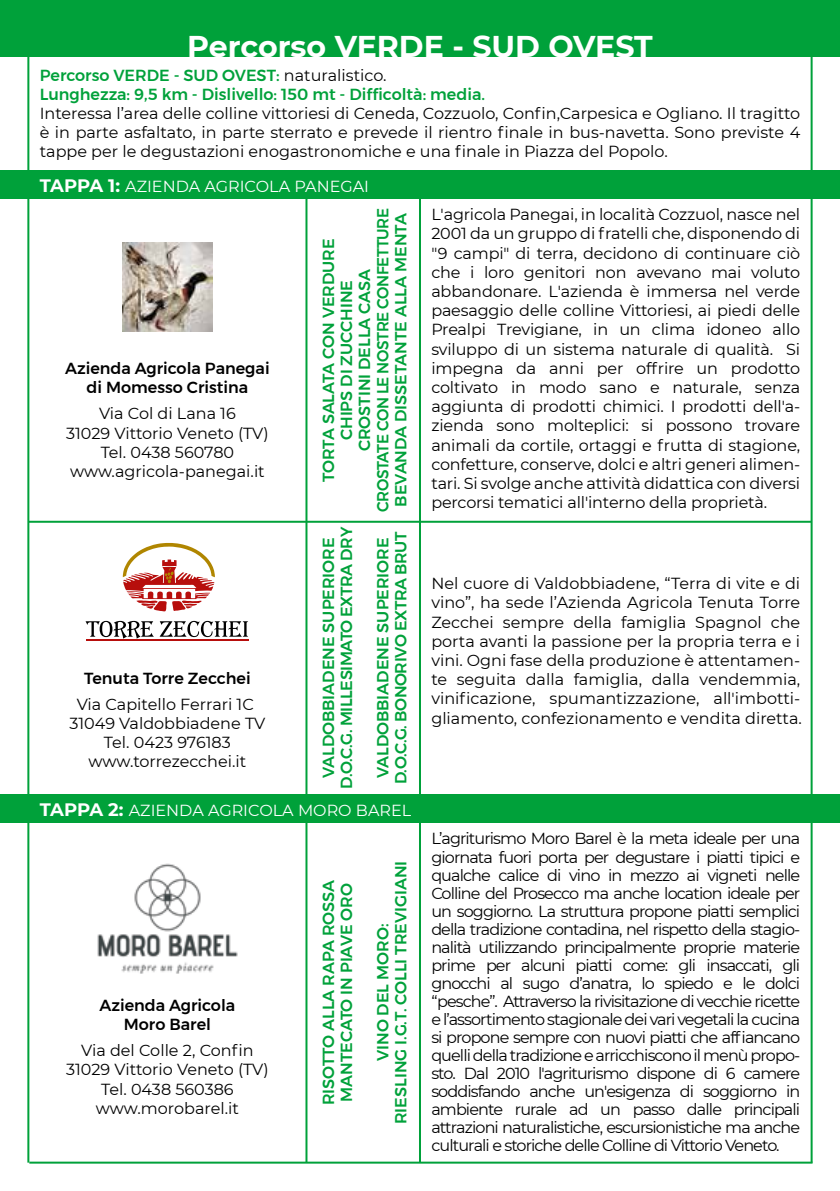
<style>
.page{position:relative;width:840px;height:1191px;background:#fff}
.page>*{position:absolute;margin:0;border:0;box-sizing:border-box;transform-origin:0 0}
.t1{font:700 30px "Montserrat";color:#fff}
.t2{font:16px/19.2px "Montserrat";color:#000;text-align:justify}
.t3{font:500 16px/18px "Montserrat";color:#00a13a;text-align:center}
.t4{font:500 16px/19.2px "Montserrat";color:#000;text-align:center}
.t5{font:16px "Montserrat";color:#fff}
.s1{font-weight:400;color:#000}
.s2{font-weight:700;font-size:18px}
</style>
<div class="page">
<hr style="left:27px;top:0;width:2px;height:1162px;background:#00a13a">
<hr style="left:810px;top:0;width:2px;height:1162px;background:#00a13a">
<hr style="left:419px;top:195px;width:2px;height:967px;background:#00a13a">
<hr style="left:305px;top:195px;width:2px;height:967px;background:#00a13a">
<div style="left:0;top:0;width:839px;height:57px;background:#00a13a"></div>
<div style="left:0;top:170px;width:839px;height:28px;background:#00a13a"></div>
<div style="left:0;top:794px;width:839px;height:28px;background:#00a13a"></div>
<hr style="left:28px;top:521px;width:783px;height:2px;background:#00a13a">
<hr style="left:29px;top:1161px;width:783px;height:2px;background:#00a13a">
<svg style="left:123px;top:542px;width:92px;height:69px"></svg>
<hr style="left:86px;top:639px;width:163px;height:2px;background:#b70e0c">
<svg style="left:85px;top:621px;width:163px;height:17px"></svg>
<img style="left:97px;top:863px;width:141px;height:111px">
<img style="left:122px;top:242px;width:90px;height:89px">
<h1 class="t1" style="left:187px;top:24px;width:467px">Percorso VERDE - SUD OVEST</h1>
<p class="t3" style="left:40px;top:65px;width:446px;line-height:19.2px;text-align:left">Percorso VERDE - SUD OVEST: <span class="s1">naturalistico.<br></span>Lunghezza: 9,5 km - Dislivello: 150 mt - Difficoltà: media.</p>
<p class="t2" style="left:40px;top:103px;width:761px">Interessa l’area delle colline vittoriesi di Ceneda, Cozzuolo, Confin,Carpesica e Ogliano. Il tragitto è in parte asfaltato, in parte sterrato e prevede il rientro finale in bus-navetta. Sono previste 4 tappe per le degustazioni enogastronomiche e una finale in Piazza del Popolo.</p>
<p class="t5" style="left:40px;top:176px;width:330px"><span class="s2">TAPPA 1:</span> AZIENDA AGRICOLA PANEGAI</p>
<p class="t4" style="left:65px;top:359px;width:206px">Azienda Agricola Panegai di Momesso Cristina</p>
<p class="t2" style="left:66px;top:403px;width:204px;text-align:center">Via Col di Lana 16<br>31029 Vittorio Veneto (TV)<br>Tel. 0438 560780 www.agricola-panegai.it</p>
<p class="t4" style="left:84px;top:668px;width:168px">Tenuta Torre Zecchei</p>
<p class="t2" style="left:69px;top:694px;width:197px;text-align:center">Via Capitello Ferrari 1C<br>31049 Valdobbiadene TV<br>Tel. 0423 976183 www.torrezecchei.it</p>
<p class="t3" style="left:319px;top:512px;width:306px;rotate:-90deg">TORTA SALATA CON VERDURE<br>CHIPS DI ZUCCHINE<br>CROSTINI DELLA CASA<br>CROSTATE CON LE NOSTRE CONFETTURE<br>BEVANDA DISSETANTE ALLA MENTA</p>
<p class="t3" style="left:319px;top:788px;width:263px;rotate:-90deg">VALDOBBIADENE SUPERIORE<br>D.O.C.G. MILLESIMATO EXTRA DRY</p>
<p class="t3" style="left:373px;top:784px;width:254px;rotate:-90deg">VALDOBBIADENE SUPERIORE<br>D.O.C.G. BONORIVO EXTRA BRUT</p>
<p class="t5" style="left:40px;top:799px;width:373px"><span class="s2">TAPPA 2:</span> AZIENDA AGRICOLA MORO BAREL</p>
<p class="t4" style="left:99px;top:995px;width:137px">Azienda Agricola<br>Moro Barel</p>
<p class="t2" style="left:66px;top:1040px;width:204px;text-align:center">Via del Colle 2, Confin<br>31029 Vittorio Veneto (TV)<br>Tel. 0438 560386 www.morobarel.it</p>
<p class="t3" style="left:319px;top:1105px;width:227px;text-align:left;rotate:-90deg">RISOTTO ALLA RAPA ROSSA<br>MANTECATO IN PIAVE ORO</p>
<p class="t3" style="left:373px;top:1124px;width:265px;rotate:-90deg">VINO DEL MORO:<br>RIESLING I.G.T. COLLI TREVIGIANI</p>
<p class="t2" style="left:431px;top:204px;width:370px">L'agricola Panegai, in località Cozzuol, nasce nel 2001 da un gruppo di fratelli che, disponendo di "9 campi" di terra, decidono di continuare ciò che i loro genitori non avevano mai voluto abbandonare. L'azienda è immersa nel verde paesaggio delle colline Vittoriesi, ai piedi delle Prealpi Trevigiane, in un clima idoneo allo sviluppo di un sistema naturale di qualità. Si impegna da anni per offrire un prodotto coltivato in modo sano e naturale, senza aggiunta di prodotti chimici. I prodotti dell'a&shy;zienda sono molteplici: si possono trovare animali da cortile, ortaggi e frutta di stagione, confetture, conserve, dolci e altri generi alimen&shy;tari. Si svolge anche attività didattica con diversi percorsi tematici all'interno della proprietà.</p>
<p class="t2" style="left:431px;top:573px;width:372px">Nel cuore di Valdobbiadene, “Terra di vite e di vino”, ha sede l’Azienda Agricola Tenuta Torre Zecchei sempre della famiglia Spagnol che porta avanti la passione per la propria terra e i vini. Ogni fase della produzione è attentamen&shy;te seguita dalla famiglia, dalla vendemmia, vinificazione, spumantizzazione, all'imbotti&shy;gliamento, confezionamento e vendita diretta.</p>
<p class="t2" style="left:431px;top:829px;width:370px;line-height:18px">L’agriturismo Moro Barel è la meta ideale per una giornata fuori porta per degustare i piatti tipici e qualche calice di vino in mezzo ai vigneti nelle Colline del Prosecco ma anche location ideale per un soggiorno. La struttura propone piatti semplici della tradizione contadina, nel rispetto della stagio&shy;nalità utilizzando principalmente proprie materie prime per alcuni piatti come: gli insaccati, gli gnocchi al sugo d’anatra, lo spiedo e le dolci “pesche”. Attraverso la rivisitazione di vecchie ricette e l’assortimento stagionale dei vari vegetali la cucina si propone sempre con nuovi piatti che affiancano quelli della tradizione e arricchiscono il menù propo&shy;sto. Dal 2010 l'agriturismo dispone di 6 camere soddisfando anche un'esigenza di soggiorno in ambiente rurale ad un passo dalle principali attrazioni naturalistiche, escursionistiche ma anche culturali e storiche delle Colline di Vittorio Veneto.</p>
</div>
